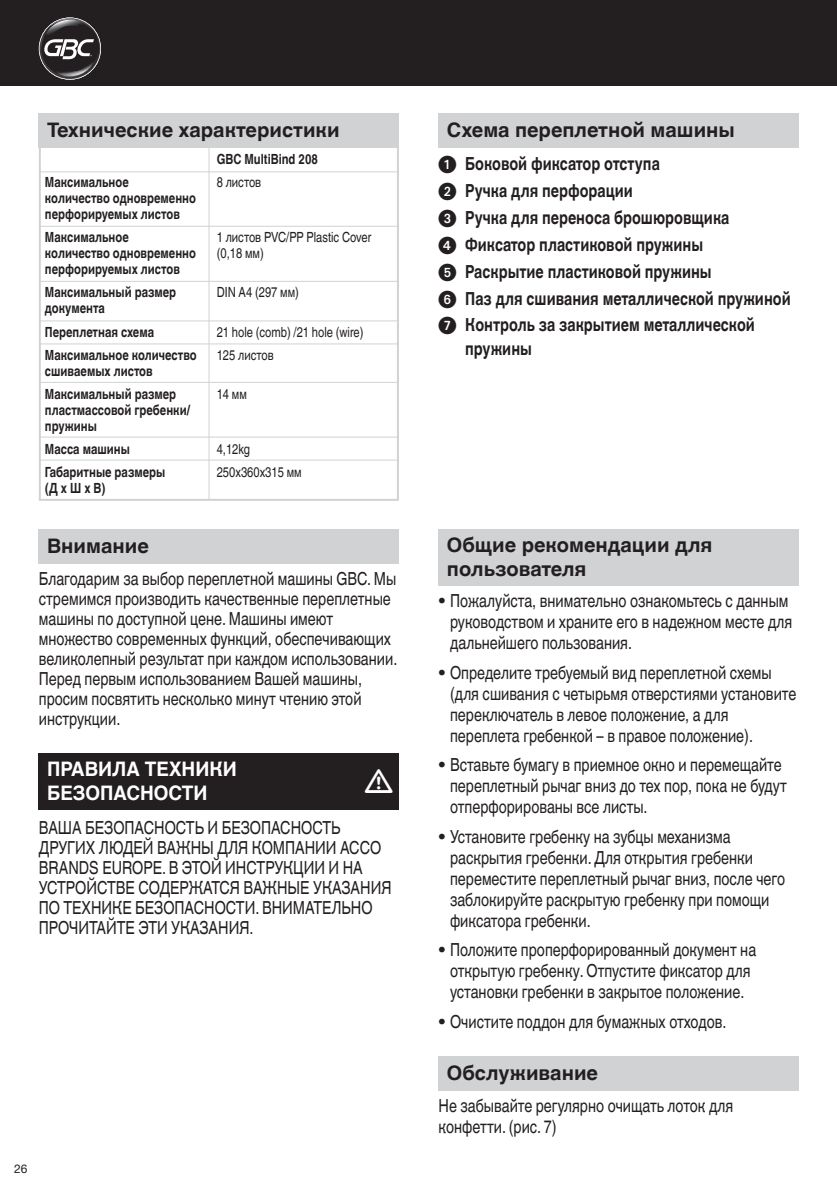
<style>
.page{position:relative;width:837px;height:1192px;background:#fff}
.page>*{position:absolute;margin:0;border:0;box-sizing:border-box;transform-origin:0 0}
.t1{font:700 20px/24px "Helvetica Linotype";color:#231f20}
.t2{font:700 20px/24px "Helvetica Linotype";color:#fff;scale:.95 1}
.t3{font:18px/21px "Helvetica Linotype";color:#231f20}
.t4{font:18px/20px "Helvetica Linotype";color:#231f20;scale:.8 1}
.t5{font:700 18px/26.8px "Helvetica Linotype";color:#231f20;scale:.8 1}
.t6{font:700 14px/16px "Helvetica Linotype";color:#231f20;scale:.8 1}
.t7{font:14px/23px "Helvetica Linotype";color:#231f20;scale:.8 1}
.t8{font:12px "Helvetica Neue";color:#231f20}
.s1{font-family:"European Pi One";font-weight:400}
</style>
<div class="page">
<div style="left:0;top:0;width:837px;height:85px;background:#231f20"></div>
<div style="left:39px;top:529px;width:360px;height:34px;background:#d1d2d4"></div>
<div style="left:39px;top:753px;width:360px;height:57px;background:#231f20"></div>
<div style="left:439px;top:529px;width:360px;height:57px;background:#d1d2d4"></div>
<svg style="left:39px;top:17px;width:62px;height:63px"></svg>
<img style="left:54px;top:59px;width:41px;height:17px">
<img style="left:66px;top:69px;width:23px;height:8px">
<div style="left:39px;top:114px;width:360px;height:387px;border:2px solid #d1d2d4"></div>
<div style="left:39px;top:114px;width:360px;height:34px;background:#d1d2d4"></div>
<hr style="left:208px;top:142px;width:1px;height:358px;background:#d1d2d4">
<hr style="left:40px;top:226px;width:359px;height:1px;background:#d1d2d4">
<hr style="left:40px;top:171px;width:359px;height:1px;background:#d1d2d4">
<hr style="left:40px;top:320px;width:359px;height:1px;background:#d1d2d4">
<hr style="left:40px;top:281px;width:359px;height:1px;background:#d1d2d4">
<hr style="left:40px;top:382px;width:359px;height:1px;background:#d1d2d4">
<hr style="left:40px;top:460px;width:359px;height:1px;background:#d1d2d4">
<hr style="left:40px;top:343px;width:359px;height:1px;background:#d1d2d4">
<hr style="left:40px;top:437px;width:359px;height:1px;background:#d1d2d4">
<div style="left:439px;top:1056px;width:360px;height:34px;background:#d1d2d4"></div>
<div style="left:439px;top:114px;width:360px;height:34px;background:#d1d2d4"></div>
<p class="t1" style="left:47px;top:118px;width:294px">Технические характеристики</p>
<p class="t6" style="left:217px;top:151px;width:128px">GBC MultiBind 208</p>
<p class="t7" style="left:217px;top:171px;width:57px">8 листов</p>
<p class="t6" style="left:45px;top:174px;width:190px">Максимальное количество одновременно перфорируемых листов</p>
<p class="t6" style="left:45px;top:230px;width:190px">Максимальное количество одновременно перфорируемых листов</p>
<p class="t6" style="left:45px;top:285px;width:166px">Максимальный размер документа</p>
<p class="t6" style="left:45px;top:320px;width:191px;line-height:23px">Переплетная схема<br>Максимальное количество</p>
<p class="t6" style="left:45px;top:359px;width:166px;line-height:23px">сшиваемых листов<br>Максимальный размер</p>
<p class="t6" style="left:45px;top:402px;width:183px">пластмассовой гребенки/ пружины</p>
<p class="t6" style="left:45px;top:437px;width:152px;line-height:23px">Масса машины<br>Габаритные размеры</p>
<p class="t6" style="left:45px;top:480px;width:77px">(ДxШxВ)</p>
<p class="t7" style="left:217px;top:229px;width:195px;line-height:16px">1 листов PVC/PP Plastic Cover (0,18 мм)</p>
<p class="t7" style="left:217px;top:281px;width:104px">DIN A4 (297 мм)</p>
<p class="t7" style="left:217px;top:320px;width:185px">21 hole (comb) /21 hole (wire)<br>125 листов</p>
<p class="t7" style="left:217px;top:382px;width:39px">14 мм</p>
<p class="t7" style="left:217px;top:437px;width:108px">4,12kg<br>250x360x315 мм</p>
<p class="t1" style="left:47px;top:534px;width:103px">Внимание</p>
<p class="t4" style="left:39px;top:568px;width:450px">Благодарим за выбор переплетной машины GBC. Мы стремимся производить качественные переплетные машины по доступной цене. Машины имеют множество современных функций, обеспечивающих великолепный результат при каждом использовании.<br>Перед первым использованием Вашей машины, просим посвятить несколько минут чтению этой инструкции.</p>
<p class="t2" style="left:47px;top:757px;width:201px">ПРАВИЛА ТЕХНИКИ<br>БЕЗОПАСНОСТИ</p>
<p class="t4" style="left:39px;top:818px;width:442px">ВАША БЕЗОПАСНОСТЬ И БЕЗОПАСНОСТЬ ДРУГИХ ЛЮДЕЙ ВАЖНЫ ДЛЯ КОМПАНИИ ACCO BRANDS EUROPE. B ЭТОЙ ИНСТРУКЦИИ И НА УСТРОЙСТВЕ СОДЕРЖАТСЯ ВАЖНЫЕ УКАЗАНИЯ ПО ТЕХНИКЕ БЕЗОПАСНОСТИ. ВНИМАТЕЛЬНО ПРОЧИТАЙТЕ ЭТИ УКАЗАНИЯ.</p>
<p class="t8" style="left:14px;top:1161px;width:15px">26</p>
<p class="t1" style="left:447px;top:118px;width:289px">Схема переплетной машины</p>
<p class="t5" style="left:439px;top:151px;width:442px"><span class="s1">1</span> Боковой фиксатор отступа<br><span class="s1">2</span> Ручка для перфорации<br><span class="s1">3</span> Ручка для переноса брошюровщика<br><span class="s1">4</span> Фиксатор пластиковой пружины<br><span class="s1">5</span> Раскрытие пластиковой пружины<br><span class="s1">6</span> Паз для сшивания металлической пружиной<br><span class="s1">7</span> Контроль за закрытием металлической</p>
<p class="t5" style="left:465px;top:336px;width:85px">пружины</p>
<p class="t1" style="left:447px;top:533px;width:267px">Общие рекомендации для пользователя</p>
<p class="t3" style="left:450px;top:591px;width:344px;text-indent:-11px">• Пoжалyйста, внимательно ознакомьтесь с данным pyководством и храните его в надежном месте для дальнейшего пользования.</p>
<p class="t3" style="left:450px;top:662px;width:348px;text-indent:-11px">• Определите требуемый вид переплетной схемы (для сшивания с четырьмя отверстиями установите переключатель в левое положение, а для переплета гребенкой – в правое положение).</p>
<p class="t3" style="left:450px;top:755px;width:338px;text-indent:-11px">• Вставьте бумагу в приемное окно и перемещайте переплетный рычаг вниз до тех пор, пока не будут отперфорированы все листы.</p>
<p class="t3" style="left:450px;top:826px;width:336px;text-indent:-11px">• Установите гребенку на зубцы механизма раскрытия гребенки. Для открытия гребенки переместите переплетный рычаг вниз, после чего заблокируйте раскрытую гребенку при помощи фиксатора гребенки.</p>
<p class="t3" style="left:439px;top:940px;width:319px;text-align:center">• Положите проперфорированный документ на открытую гребенку. Отпустите фиксатор для установки гребенки в закрытое положение.</p>
<p class="t3" style="left:439px;top:1011px;width:289px">• Очистите поддон для бумажных отходов.</p>
<p class="t1" style="left:447px;top:1061px;width:152px">Обслуживание</p>
<p class="t4" style="left:439px;top:1095px;width:370px;line-height:21px">Не забывайте регулярно очищать лоток для конфетти. (рис. 7)</p>
</div>
